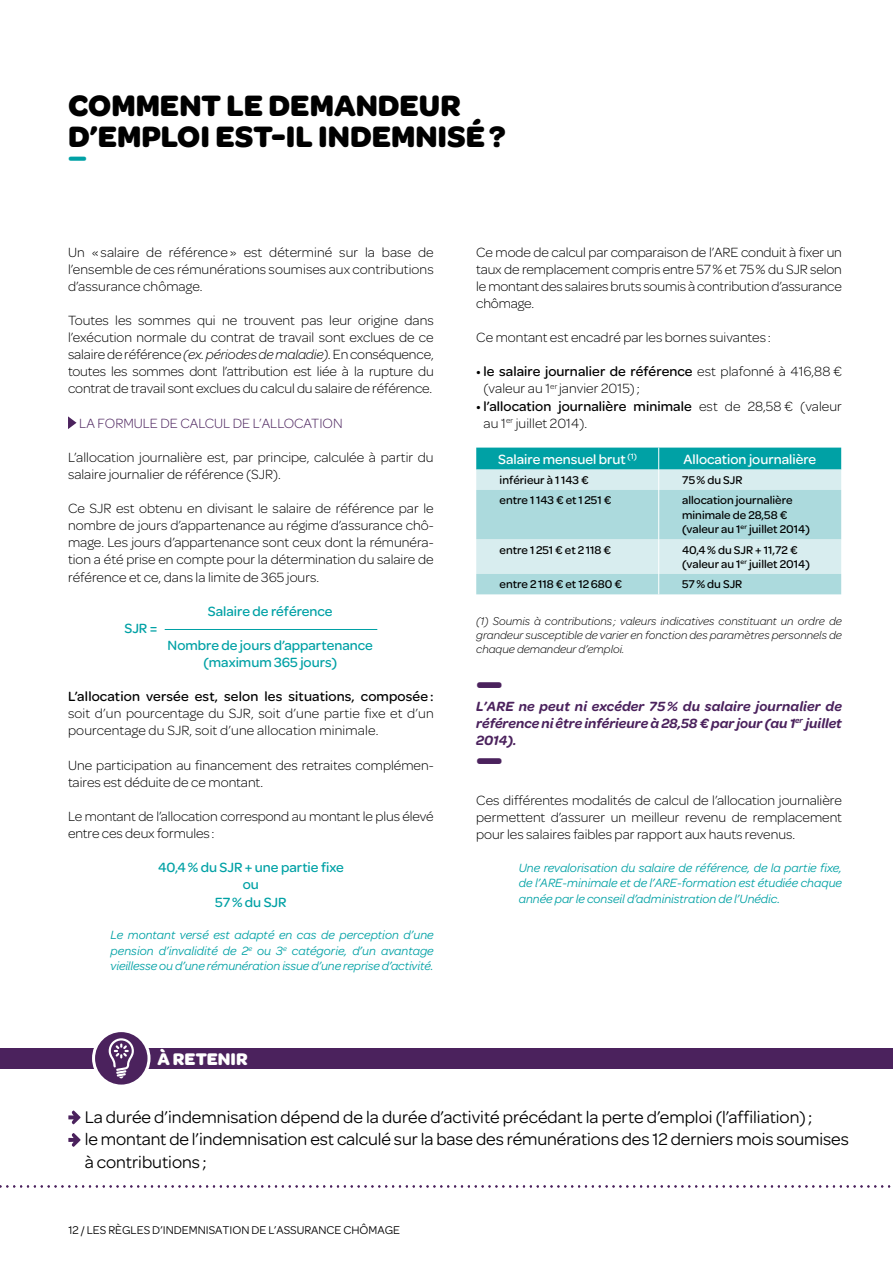
<style>
.page{position:relative;width:893px;height:1263px;background:#fff}
.page>*{position:absolute;margin:0;border:0;box-sizing:border-box;transform-origin:0 0}
.t1{font:700 36px "Omnes";color:#4b225d}
.t2{font:700 31.5px/31.5px "Omnes";color:#000}
.t3{font:700 25.5px "Omnes";color:#00a1a5}
.t4{font:18px/22.5px "Omnes";letter-spacing:-.005em;color:#000}
.t5{font:700 18px "Omnes";color:#fff}
.t6{font:300 14.25px/17.1px "Omnes";color:#000}
.t7{font:italic 600 14.25px/17.1px "Omnes";color:#4b225d;text-align:justify}
.t8{font:500 14.25px/17.1px "Omnes";color:#00a1a5;text-align:center}
.t9{font:500 14.25px "Omnes";letter-spacing:.01em;color:#000}
.t10{font:500 14.25px "Omnes";color:#fff}
.t11{font:300 14.25px "Omnes";color:#4b225d}
.t12{font:italic 12.75px/15.6px "Omnes";letter-spacing:-.005em;color:#00a1a5;text-align:justify}
.t13{font:500 12px/14.4px "Omnes";color:#000}
.t14{font:italic 300 12px/14.4px "Omnes";color:#000;text-align:justify}
.t15{font:12px "Omnes";color:#000}
.s1{font-style:italic}
.s2{font-weight:500}
</style>
<div class="page">
<svg style="left:68px;top:416px;width:9px;height:13px"></svg>
<hr style="left:165px;top:629px;width:212px;height:1px;background:#00a1a5">
<svg style="left:476px;top:448px;width:365px;height:146px;background:#a3d9db"></svg>
<svg style="left:68px;top:1110px;width:13px;height:14px"></svg>
<svg style="left:68px;top:1133px;width:13px;height:14px"></svg>
<svg style="left:0;top:1185px;width:891px;height:2px"></svg>
<div style="left:0;top:1048px;width:893px;height:21px;background:#4b225d"></div>
<svg style="left:94px;top:1030px;width:55px;height:56px"></svg>
<div style="left:92px;top:1029px;width:59px;height:58px;border:3px solid #fff;border-radius:50%"></div>
<svg style="left:109px;top:1038px;width:25px;height:40px"></svg>
<h2 class="t2" style="left:68px;top:88px;width:439px">COMMENT LE DEMANDEUR<br>D’EMPLOI EST-IL INDEMNISÉ?</h2>
<h3 class="t3" style="left:68px;top:138px;width:20px">—</h3>
<p class="t6" style="left:68px;top:243px;width:367px;text-align:justify">Un « salaire de référence » est déterminé sur la base de l’ensemble de ces rémunérations soumises aux contributions d’assurance chômage.</p>
<p class="t6" style="left:68px;top:311px;width:367px;text-align:justify">Toutes les sommes qui ne trouvent pas leur origine dans l’exécution normale du contrat de travail sont exclues de ce salaire de référence <span class="s1">(ex. périodes de maladie).</span> En conséquence, toutes les sommes dont l’attribution est liée à la rupture du contrat de travail sont exclues du calcul du salaire de référence.</p>
<p class="t11" style="left:79px;top:413px;width:265px">LA FORMULE DE CALCUL DE L’ALLOCATION</p>
<p class="t6" style="left:68px;top:448px;width:367px">L’allocation journalière est, par principe, calculée à partir du salaire journalier de référence (SJR).</p>
<p class="t6" style="left:68px;top:499px;width:367px;text-align:justify">Ce SJR est obtenu en divisant le salaire de référence par le nombre de jours d’appartenance au régime d’assurance chô&shy;mage. Les jours d’appartenance sont ceux dont la rémunéra&shy;tion a été prise en compte pour la détermination du salaire de référence et ce, dans la limite de 365 jours.</p>
<p class="t8" style="left:208px;top:602px;width:126px">Salaire de référence</p>
<p class="t8" style="left:124px;top:619px;width:34px">SJR =</p>
<p class="t8" style="left:168px;top:636px;width:207px">Nombre de jours d’appartenance (maximum 365 jours)</p>
<p class="t9" style="left:68px;top:687px;width:367px">L’allocation versée est, selon les situations, composée :</p>
<p class="t6" style="left:68px;top:705px;width:367px">soit d’un pourcentage du SJR, soit d’une partie fixe et d’un pourcentage du SJR, soit d’une allocation minimale.</p>
<p class="t6" style="left:68px;top:756px;width:367px">Une participation au financement des retraites complémen&shy;taires est déduite de ce montant.</p>
<p class="t6" style="left:68px;top:807px;width:367px">Le montant de l’allocation correspond au montant le plus élevé entre ces deux formules :</p>
<p class="t8" style="left:158px;top:858px;width:187px">40,4% du SJR + une partie fixe ou<br>57% du SJR</p>
<p class="t12" style="left:111px;top:926px;width:325px">Le montant versé est adapté en cas de perception d’une pension d’invalidité de 2<sup>e</sup> ou 3<sup>e</sup> catégorie, d’un avantage vieillesse ou d’une rémunération issue d’une reprise d’activité.</p>
<p class="t5" style="left:157px;top:1045px;width:92px">À RETENIR</p>
<p class="t6" style="left:476px;top:243px;width:367px;text-align:justify">Ce mode de calcul par comparaison de l’ARE conduit à fixer un taux de remplacement compris entre 57% et 75% du SJR selon le montant des salaires bruts soumis à contribution d’assurance chômage.</p>
<p class="t6" style="left:476px;top:328px;width:296px">Ce montant est encadré par les bornes suivantes :</p>
<p class="t6" style="left:484px;top:363px;width:360px;text-indent:-7px"><span class="s2">• le salaire journalier de référence</span> est plafonné à 416,88 € (valeur au 1<sup>er</sup> janvier 2015);</p>
<p class="t6" style="left:484px;top:397px;width:360px;text-indent:-7px"><span class="s2">• l’allocation journalière minimale</span> est de 28,58 € (valeur au 1<sup>er</sup> juillet 2014).</p>
<p class="t10" style="left:498px;top:449px;width:140px">Salaire mensuel brut <sup>(1)</sup></p>
<p class="t10" style="left:684px;top:449px;width:134px">Allocation journalière</p>
<p class="t13" style="left:500px;top:472px;width:90px">inférieur à 1143 €</p>
<p class="t13" style="left:682px;top:472px;width:62px">75% du SJR</p>
<p class="t13" style="left:500px;top:492px;width:113px">entre 1143 € et 1251 €</p>
<p class="t13" style="left:682px;top:492px;width:129px">allocation journalière minimale de 28,58 € (valeur au 1<sup>er</sup> juillet 2014)</p>
<p class="t13" style="left:500px;top:542px;width:113px">entre 1251 € et 2118 €</p>
<p class="t13" style="left:682px;top:542px;width:129px">40,4% du SJR + 11,72 € (valeur au 1<sup>er</sup> juillet 2014)</p>
<p class="t13" style="left:500px;top:576px;width:124px">entre 2118 € et 12680 €</p>
<p class="t13" style="left:682px;top:576px;width:62px">57% du SJR</p>
<p class="t14" style="left:476px;top:613px;width:367px">(1) Soumis à contributions ; valeurs indicatives constituant un ordre de grandeur susceptible de varier en fonction des paramètres personnels de chaque demandeur d’emploi.</p>
<h1 class="t1" style="left:476px;top:655px;width:28px">—</h1>
<p class="t7" style="left:476px;top:697px;width:367px">L’ARE ne peut ni excéder 75% du salaire journalier de référence ni être inférieure à 28,58 € par jour (au 1<sup>er</sup> juillet 2014).</p>
<h1 class="t1" style="left:476px;top:732px;width:28px">—</h1>
<p class="t6" style="left:476px;top:791px;width:367px;text-align:justify">Ces différentes modalités de calcul de l’allocation journalière permettent d’assurer un meilleur revenu de remplacement pour les salaires faibles par rapport aux hauts revenus.</p>
<p class="t12" style="left:519px;top:859px;width:325px">Une revalorisation du salaire de référence, de la partie fixe, de l’ARE-minimale et de l’ARE-formation est étudiée chaque année par le conseil d’administration de l’Unédic.</p>
<p class="t4" style="left:85px;top:1104px;width:766px">La durée d’indemnisation dépend de la durée d’activité précédant la perte d’emploi (l’affiliation);<br>le montant de l’indemnisation est calculé sur la base des rémunérations des 12 derniers mois soumises à contributions ;</p>
<p class="t15" style="left:68px;top:1222px;width:333px">12 / LES RÈGLES D’INDEMNISATION DE L’ASSURANCE CHÔMAGE</p>
</div>
